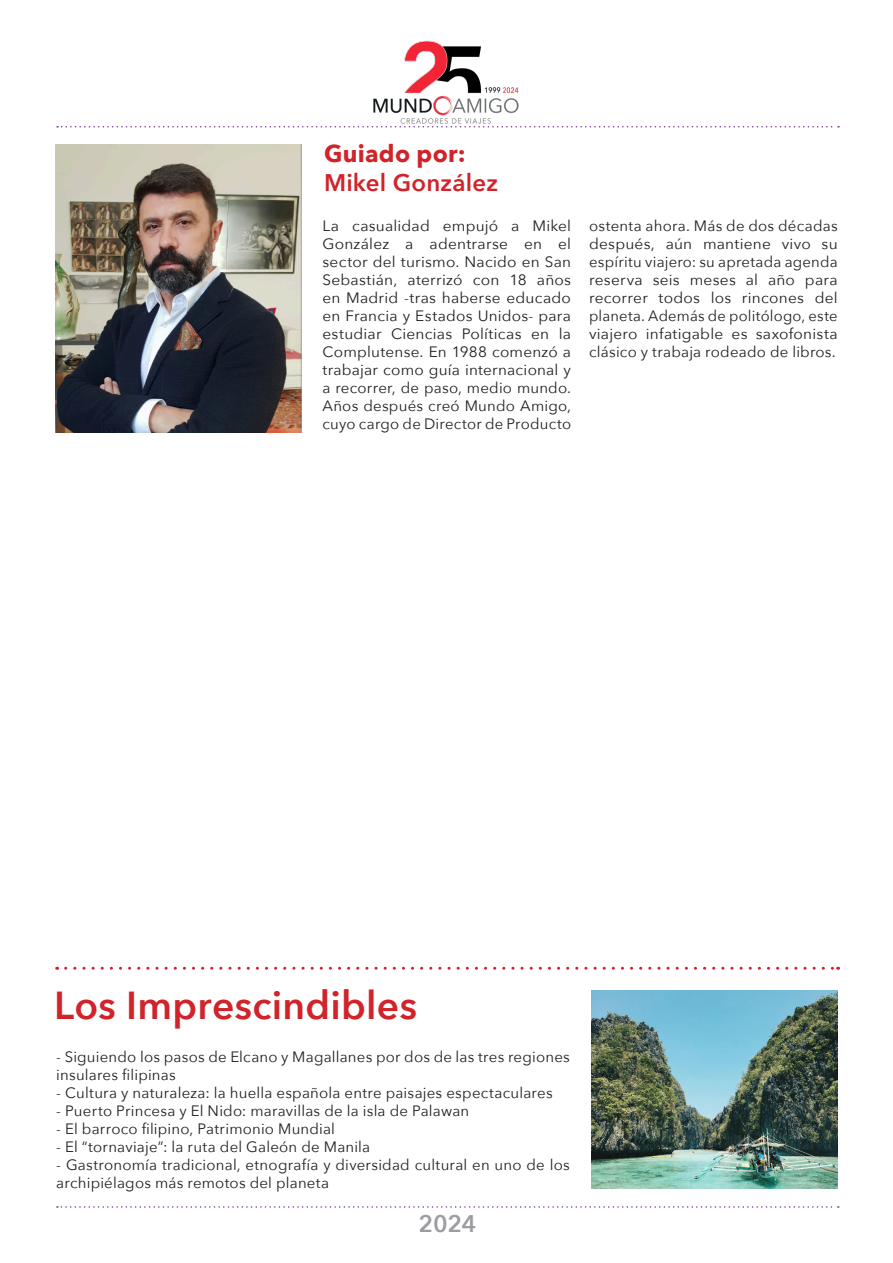
<style>
.page{position:relative;width:893px;height:1263px;background:#fff}
.page>*{position:absolute;margin:0;border:0;box-sizing:border-box;transform-origin:0 0}
.H3_Subtitulo_Light{font:600 39px "Avenir Next";letter-spacing:.01em;color:#d1232a}
.t1{font:600 24px "Avenir Next";letter-spacing:.01em;color:#d1232a}
.H4_Subtitulo_Cuerpo{font:700 24px "Avenir Next";letter-spacing:.01em;color:#d1232a}
.t2{font:600 24px "Avenir Next";color:#9b9da0}
.Contenido_1C{font:15px/18px "Avenir Next";letter-spacing:.015em;color:#231f20;text-align:justify}
</style>
<div class="page">
<svg style="left:57px;top:126px;width:782px;height:2px"></svg>
<svg style="left:57px;top:1206px;width:782px;height:2px"></svg>
<img style="left:373px;top:40px;width:146px;height:84px">
<svg style="left:66px;top:967px;width:773px;height:3px"></svg>
<img style="left:591px;top:990px;width:247px;height:198px">
<img style="left:55px;top:144px;width:247px;height:288px">
<p class="H4_Subtitulo_Cuerpo" style="left:324px;top:133px;width:143px">Guiado por:</p>
<p class="t1" style="left:324px;top:162px;width:176px">Mikel González</p>
<p class="Contenido_1C" style="left:322px;top:216px;width:250px">La casualidad empujó a Mikel González a adentrarse en el sector del turismo. Nacido en San Sebastián, aterrizó con 18 años en Madrid -tras haberse educado en Francia y Estados Unidos- para estudiar Ciencias Políticas en la Complutense. En 1988 comenzó a trabajar como guía internacional y a recorrer, de paso, medio mundo.<br>Años después creó Mundo Amigo, cuyo cargo de Director de Producto</p>
<p class="Contenido_1C" style="left:589px;top:216px;width:250px">ostenta ahora. Más de dos décadas después, aún mantiene vivo su espíritu viajero: su apretada agenda reserva seis meses al año para recorrer todos los rincones del planeta. Además de politólogo, este viajero infatigable es saxofonista clásico y trabaja rodeado de libros.</p>
<p class="H3_Subtitulo_Light" style="left:54px;top:972px;width:364px">Los Imprescindibles</p>
<p class="Contenido_1C" style="left:56px;top:1047px;width:515px">- Siguiendo los pasos de Elcano y Magallanes por dos de las tres regiones insulares filipinas</p>
<p class="Contenido_1C" style="left:56px;top:1083px;width:498px">- Cultura y naturaleza: la huella española entre paisajes espectaculares</p>
<p class="Contenido_1C" style="left:56px;top:1101px;width:415px">- Puerto Princesa y El Nido: maravillas de la isla de Palawan</p>
<p class="Contenido_1C" style="left:56px;top:1119px;width:280px">- El barroco filipino, Patrimonio Mundial</p>
<p class="Contenido_1C" style="left:56px;top:1137px;width:315px">- El “tornaviaje”: la ruta del Galeón de Manila</p>
<p class="Contenido_1C" style="left:56px;top:1155px;width:515px">- Gastronomía tradicional, etnografía y diversidad cultural en uno de los archipiélagos más remotos del planeta</p>
<h2 class="t2" style="left:418px;top:1203px;width:60px">2024</h2>
</div>
